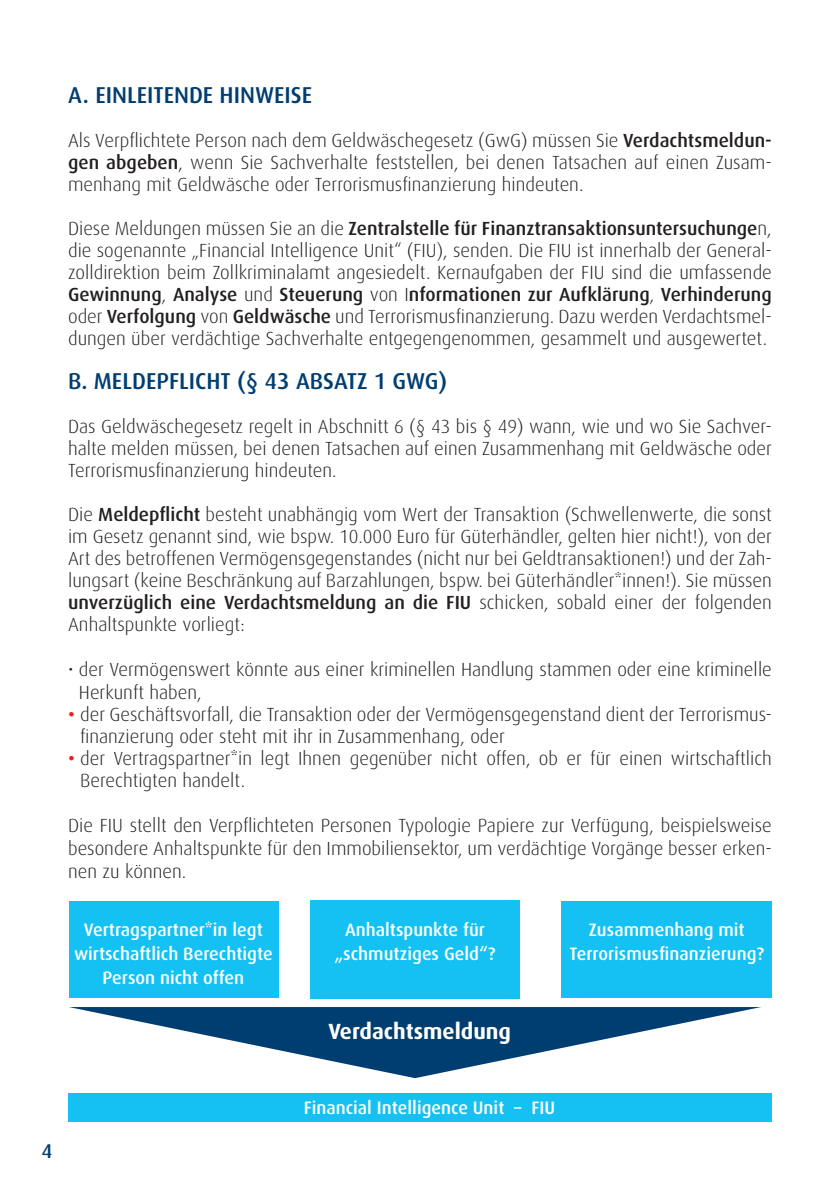
<style>
.page{position:relative;width:840px;height:1191px;background:#fff}
.page>*{position:absolute;margin:0;border:0;box-sizing:border-box;transform-origin:0 0}
.t1{font:500 23px "Dax";color:#003e71}
.t2{font:700 22px "Dax";color:#fff}
.t3{font:500 20px "Dax";color:#003e71}
.t4{font:300 19px/22px "Dax";color:#231f20;text-align:justify}
.t5{font:500 18px/24px "Dax";color:#fff;text-align:center}
.s1{font-weight:500}
.s2{font-weight:500;color:#ee1d23}
</style>
<div class="page">
<div style="left:69px;top:901px;width:209px;height:96px;background:#15c0f2"></div>
<div style="left:310px;top:899px;width:209px;height:99px;background:#15c0f2"></div>
<div style="left:561px;top:901px;width:210px;height:96px;background:#15c0f2"></div>
<div style="left:68px;top:1093px;width:703px;height:29px;background:#15c0f2"></div>
<svg style="left:69px;top:1007px;width:691px;height:71px"></svg>
<p class="t1" style="left:68px;top:82px;width:245px">A. EINLEITENDE HINWEISE</p>
<p class="t4" style="left:68px;top:129px;width:705px">Als Verpflichtete Person nach dem Geldwäschegesetz (GwG) müssen Sie <span class="s1">Verdachtsmeldun&shy;gen abgeben</span>, wenn Sie Sachverhalte feststellen, bei denen Tatsachen auf einen Zusam&shy;menhang mit Geldwäsche oder Terrorismusfinanzierung hindeuten.</p>
<p class="t4" style="left:68px;top:217px;width:705px">Diese Meldungen müssen Sie an die <span class="s1">Zentralstelle für Finanztransaktionsuntersuchunge</span>n, die sogenannte „Financial Intelligence Unit“ (FIU), senden. Die FIU ist innerhalb der General&shy;zolldirektion beim Zollkriminalamt angesiedelt. Kernaufgaben der FIU sind die umfassende <span class="s1">Gewinnung</span>, <span class="s1">Analyse</span> und <span class="s1">Steuerung</span> von I<span class="s1">nformationen zur Aufklärung</span>, <span class="s1">Verhinderung </span>oder <span class="s1">Verfolgung</span> von <span class="s1">Geldwäsche</span> und Terrorismusfinanzierung. Dazu werden Verdachtsmel&shy;dungen über verdächtige Sachverhalte entgegengenommen, gesammelt und ausgewertet.</p>
<p class="t1" style="left:68px;top:368px;width:380px">B. MELDEPFLICHT (§ 43 ABSATZ 1 GWG)</p>
<p class="t4" style="left:68px;top:415px;width:705px">Das Geldwäschegesetz regelt in Abschnitt 6 (§ 43 bis § 49) wann, wie und wo Sie Sachver&shy;halte melden müssen, bei denen Tatsachen auf einen Zusammenhang mit Geldwäsche oder Terrorismusfinanzierung hindeuten.</p>
<p class="t4" style="left:68px;top:503px;width:705px">Die <span class="s1">Meldepflicht</span> besteht unabhängig vom Wert der Transaktion (Schwellenwerte, die sonst im Gesetz genannt sind, wie bspw. 10.000 Euro für Güterhändler, gelten hier nicht!), von der Art des betroffenen Vermögensgegenstandes (nicht nur bei Geldtransaktionen!) und der Zah&shy;lungsart (keine Beschränkung auf Barzahlungen, bspw. bei Güterhändler*innen!). Sie müssen <span class="s1">unverzüglich eine Verdachtsmeldung an die FIU</span> schicken, sobald einer der folgenden Anhaltspunkte vorliegt:</p>
<p class="t4" style="left:79px;top:658px;width:694px;line-height:22.8px;text-indent:-11px">• der Vermögenswert könnte aus einer kriminellen Handlung stammen oder eine kriminelle<br>Herkunft haben,</p>
<p class="t4" style="left:80px;top:703px;width:693px;text-indent:-12px"><span class="s2">•</span> der Geschäftsvorfall, die Transaktion oder der Vermögensgegenstand dient der Terrorismus&shy;finanzierung oder steht mit ihr in Zusammenhang, oder</p>
<p class="t4" style="left:80px;top:747px;width:693px;text-indent:-12px"><span class="s2">•</span> der Vertragspartner*in legt Ihnen gegenüber nicht offen, ob er für einen wirtschaftlich<br>Berechtigten handelt.</p>
<p class="t4" style="left:68px;top:814px;width:705px;line-height:22.8px">Die FIU stellt den Verpflichteten Personen Typologie Papiere zur Verfügung, beispielsweise besondere Anhaltspunkte für den Immobiliensektor, um verdächtige Vorgänge besser erken&shy;nen zu können.</p>
<p class="t5" style="left:74px;top:918px;width:200px">Vertragspartner*in legt wirtschaftlich Berechtigte<br>Person nicht offen</p>
<p class="t5" style="left:334px;top:918px;width:162px">Anhaltspunkte für „schmutziges Geld“?</p>
<p class="t5" style="left:569px;top:918px;width:196px">Zusammenhang mit<br>Terrorismusfinanzierung?</p>
<p class="t2" style="left:328px;top:1019px;width:184px">Verdachtsmeldung</p>
<p class="t3" style="left:42px;top:1140px;width:12px">4</p>
<p class="t5" style="left:303px;top:1095px;width:253px">Financial Intelligence Unit – FIU</p>
</div>
